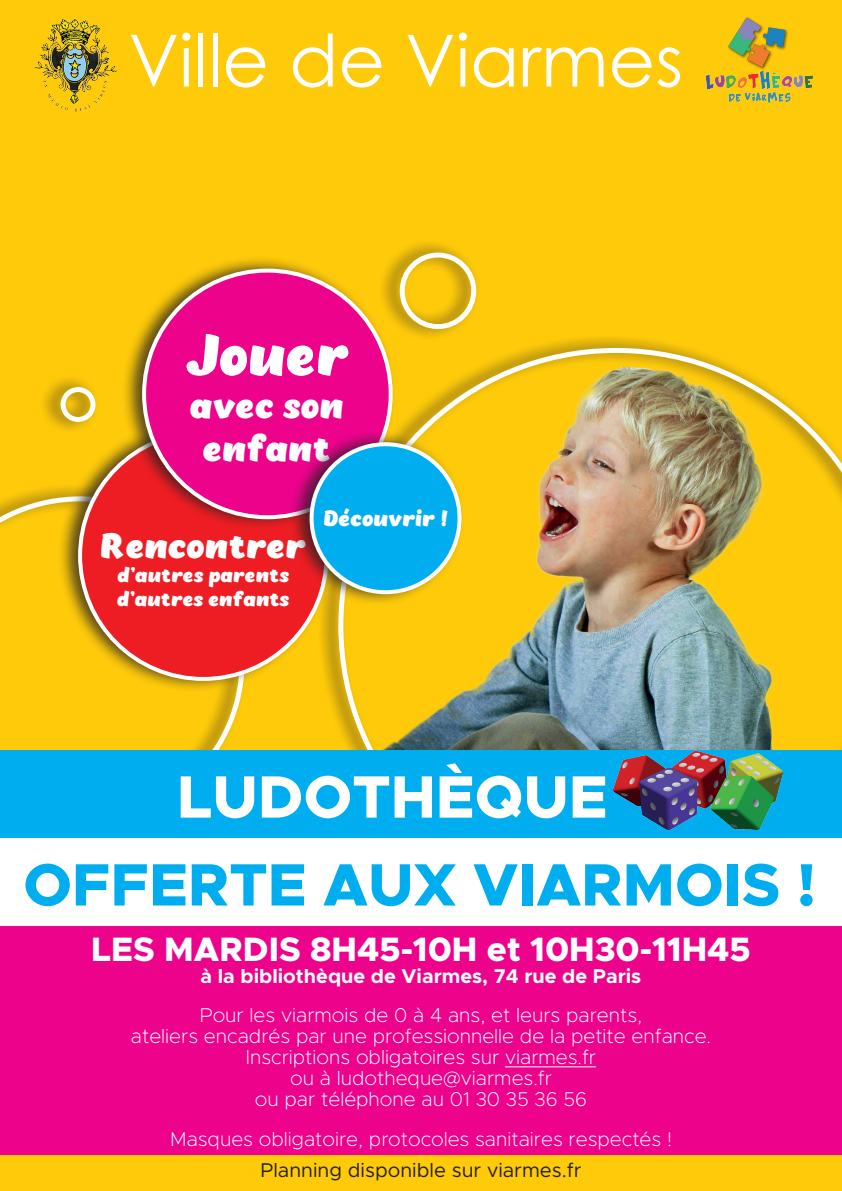
<style>
.page{position:relative;width:842px;height:1191px;background:#feca0a}
.page>*{position:absolute;margin:0;border:0;box-sizing:border-box;transform-origin:0 0}
.t1{font:72px "Century Gothic";color:#fff}
.t2{font:800 60px "Metropolis";color:#00aeef}
.t3{font:800 60px "Metropolis";color:#fff}
.t4{font:italic 700 56px "Chekharda";color:#fff}
.t5{font:italic 700 36px/43.2px "Chekharda";color:#fff;text-align:center}
.t6{font:italic 700 35px "Chekharda";color:#fff}
.t7{font:800 34px "Metropolis";color:#fff}
.t8{font:italic 700 22px "Chekharda";color:#fff}
.t9{font:200 20px/21px "Metropolis";color:#fff;text-align:center}
.t10{font:700 20px "Metropolis";color:#fff}
.t11{font:20px "Metropolis";color:#231f20}
.t12{font:italic 700 20px/24px "Chekharda";color:#fff}
</style>
<div class="page">
<svg style="left:0;top:496px;width:245px;height:254px;background:#fbc910"></svg>
<div style="left:317px;top:335px;width:525px;height:580px;background:#231f20;opacity:.75"></div>
<svg style="left:338px;top:348px;width:504px;height:402px;background:#f8c818"></svg>
<img style="left:382px;top:367px;width:394px;height:383px">
<img style="left:34px;top:17px;width:85px;height:96px">
<img style="left:701px;top:16px;width:116px;height:87px">
<div style="left:57px;top:417px;width:276px;height:275px;background:#231f20;opacity:.75"></div>
<div style="left:80px;top:432px;width:247px;height:247px;background:#ee1d23;border-radius:50%"></div>
<div style="left:121px;top:255px;width:276px;height:276px;background:#231f20;opacity:.75"></div>
<div style="left:144px;top:270px;width:247px;height:247px;background:#ed028c;border-radius:50%"></div>
<div style="left:289px;top:429px;width:176px;height:177px;background:#231f20;opacity:.75"></div>
<div style="left:312px;top:444px;width:147px;height:148px;background:#00aeef;border-radius:50%"></div>
<div style="left:310px;top:442px;width:151px;height:152px;border:4px solid #fff;border-radius:50%"></div>
<div style="left:0;top:925px;width:842px;height:229px;background:#ed028c"></div>
<hr style="left:505px;top:1066px;width:91px;height:1px;background:#fff">
<div style="left:0;top:837px;width:842px;height:88px;background:#fff"></div>
<div style="left:0;top:750px;width:842px;height:87px;background:#00aeef"></div>
<img style="left:613px;top:748px;width:169px;height:83px">
<div style="left:379px;top:240px;width:101px;height:100px;background:#231f20;opacity:.75"></div>
<div style="left:400px;top:252px;width:76px;height:77px;border:5px solid #fff;border-radius:50%"></div>
<div style="left:40px;top:374px;width:59px;height:59px;background:#231f20;opacity:.75"></div>
<div style="left:61px;top:387px;width:35px;height:35px;border:5px solid #fff;border-radius:50%"></div>
<h1 class="t1" style="left:129px;top:10px;width:556px">Ville de Viarmes</h1>
<h3 class="t4" style="left:185px;top:316px;width:165px">Jouer</h3>
<h3 class="t5" style="left:190px;top:382px;width:155px">avec son enfant</h3>
<h3 class="t6" style="left:100px;top:521px;width:207px">Rencontrer</h3>
<p class="t12" style="left:117px;top:562px;width:174px">d’autres parents d’autres enfants</p>
<p class="t8" style="left:323px;top:503px;width:126px">Découvrir !</p>
<h2 class="t3" style="left:177px;top:758px;width:432px">LUDOTHÈQUE</h2>
<h2 class="t2" style="left:23px;top:846px;width:794px">OFFERTE AUX VIARMOIS !</h2>
<h3 class="t7" style="left:91px;top:927px;width:661px">LES MARDIS 8H45-10H et 10H30-11H45</h3>
<p class="t10" style="left:201px;top:963px;width:442px">à la bibliothèque de Viarmes, 74 rue de Paris</p>
<p class="t9" style="left:131px;top:1004px;width:582px">Pour les viarmois de 0 à 4 ans, et leurs parents,<br>ateliers encadrés par une professionnelle de la petite enfance.<br>Inscriptions obligatoires sur viarmes.fr<br>ou à ludotheque@viarmes.fr<br>ou par téléphone au 01 30 35 36 56</p>
<p class="t9" style="left:170px;top:1128px;width:503px">Masques obligatoire, protocoles sanitaires respectés !</p>
<p class="t11" style="left:260px;top:1158px;width:323px">Planning disponible sur viarmes.fr</p>
</div>
